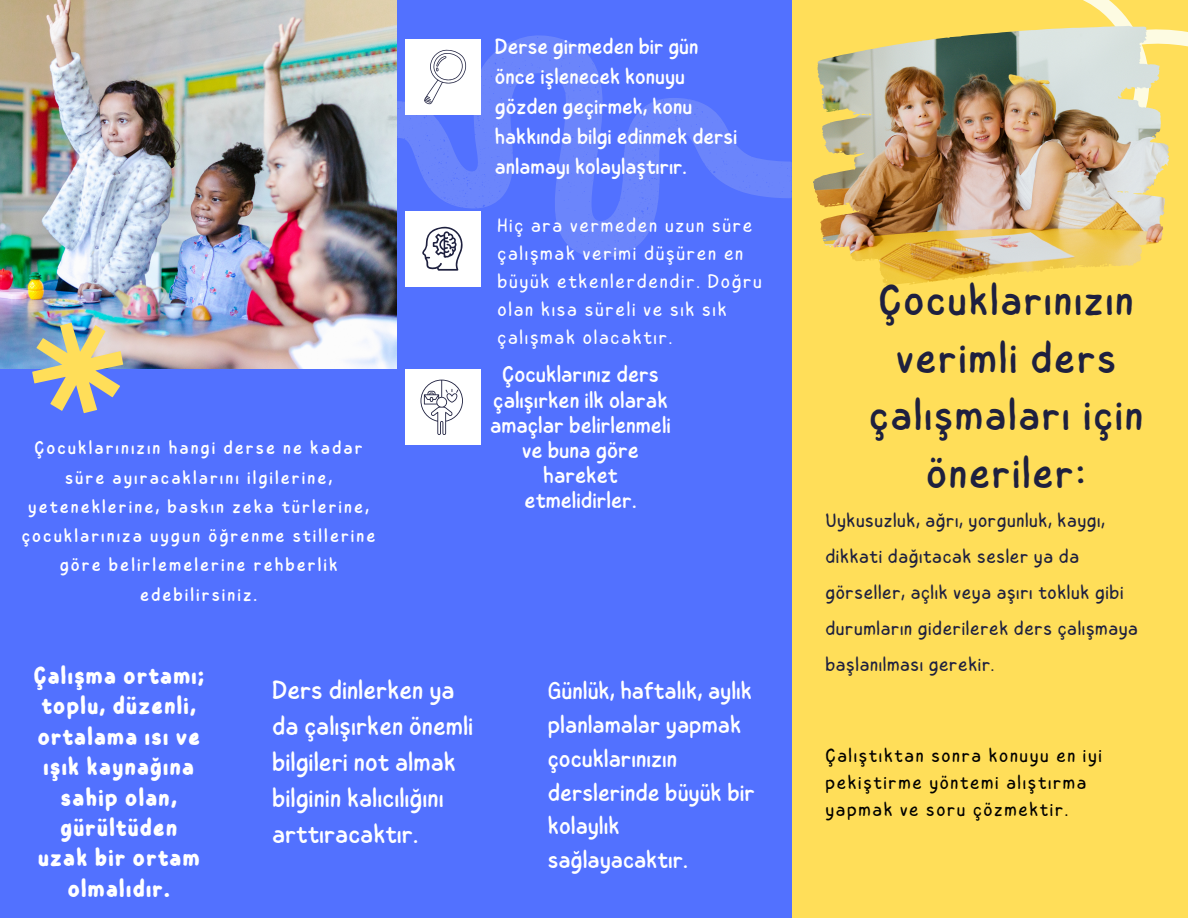
<style>
.page{position:relative;width:1188px;height:918px;background:#fff}
.page>*{position:absolute;margin:0;border:0;box-sizing:border-box;transform-origin:0 0}
.t1{font:43.5px/57.3px "Childos Arabic";letter-spacing:.04em;color:#1e203f;text-align:center}
.t2{font:26.25px/36px "Childos Arabic";color:#fff}
.t3{font:700 24.9px/30.3px "Childos Arabic";letter-spacing:.03em;color:#fff;text-align:center}
.t4{font:24.45px/33.8px "Childos Arabic";color:#fff}
.t5{font:22.95px/25.2px "Childos Arabic";color:#fff;text-align:center}
.t6{font:22.05px/30.2px "Childos Arabic";color:#fff}
.t7{font:300 19.65px/28.2px "Childos Arabic";letter-spacing:.09em;color:#fff}
.t8{font:300 19.5px/36px "Childos Arabic";letter-spacing:.035em;color:#1e203f}
.t9{font:300 19.2px/27px "Childos Arabic";letter-spacing:.09em;color:#000}
.t10{font:18.6px/29.2px "Childos Arabic";letter-spacing:.11em;color:#fff;text-align:center}
</style>
<div class="page">
<svg style="left:792px;top:0;width:396px;height:918px;background:#f2d25d"></svg>
<div style="left:0;top:0;width:792px;height:918px;background:#5271ff"></div>
<svg style="left:1018px;top:0;width:170px;height:159px;background:#dac994"></svg>
<svg style="left:396px;top:35px;width:396px;height:222px"></svg>
<img style="left:0;top:0;width:396px;height:368px">
<svg style="left:32px;top:323px;width:91px;height:90px"></svg>
<div style="left:405px;top:39px;width:75px;height:76px;background:#fff"></div>
<div style="left:405px;top:211px;width:75px;height:76px;background:#fff"></div>
<div style="left:405px;top:370px;width:75px;height:75px;background:#fff"></div>
<svg style="left:422px;top:227px;width:41px;height:44px"></svg>
<svg style="left:424px;top:50px;width:43px;height:54px"></svg>
<svg style="left:421px;top:380px;width:42px;height:55px"></svg>
<img style="left:1118px;top:40px;width:51px;height:114px">
<p class="t10" style="left:22px;top:434px;width:355px">Çocuklarınızın hangi derse ne kadar süre ayıracaklarını ilgilerine, yeteneklerine, baskın zeka türlerine, çocuklarınıza uygun öğrenme stillerine göre belirlemelerine rehberlik edebilirsiniz.</p>
<p class="t6" style="left:495px;top:31px;width:244px">Derse girmeden bir gün önce işlenecek konuyu gözden geçirmek, konu hakkında bilgi edinmek dersi anlamayı kolaylaştırır.</p>
<p class="t7" style="left:497px;top:211px;width:266px">Hiç ara vermeden uzun süre çalışmak verimi düşüren en büyük etkenlerdendir. Doğru olan kısa süreli ve sık sık çalışmak olacaktır.</p>
<p class="t5" style="left:490px;top:362px;width:183px">Çocuklarınız ders çalışırken ilk olarak amaçlar belirlenmeli ve buna göre hareket etmelidirler.</p>
<p class="t3" style="left:33px;top:661px;width:172px">Çalışma ortamı; toplu, düzenli, ortalama ısı ve ışık kaynağına sahip olan, gürültüden uzak bir ortam olmalıdır.</p>
<p class="t2" style="left:272px;top:672px;width:203px">Ders dinlerken ya da çalışırken önemli bilgileri not almak bilginin kalıcılığını arttıracaktır.</p>
<p class="t4" style="left:548px;top:674px;width:209px">Günlük, haftalık, aylık planlamalar yapmak çocuklarınızın derslerinde büyük bir kolaylık sağlayacaktır.</p>
<p class="t1" style="left:869px;top:273px;width:276px">Çocuklarınızın verimli ders çalışmaları için öneriler:</p>
<p class="t8" style="left:825px;top:503px;width:314px">Uykusuzluk, ağrı, yorgunluk, kaygı, dikkati dağıtacak sesler ya da görseller, açlık veya aşırı tokluk gibi durumların giderilerek ders çalışmaya başlanılması gerekir.</p>
<p class="t9" style="left:825px;top:742px;width:278px">Çalıştıktan sonra konuyu en iyi pekiştirme yöntemi alıştırma yapmak ve soru çözmektir.</p>
</div>
